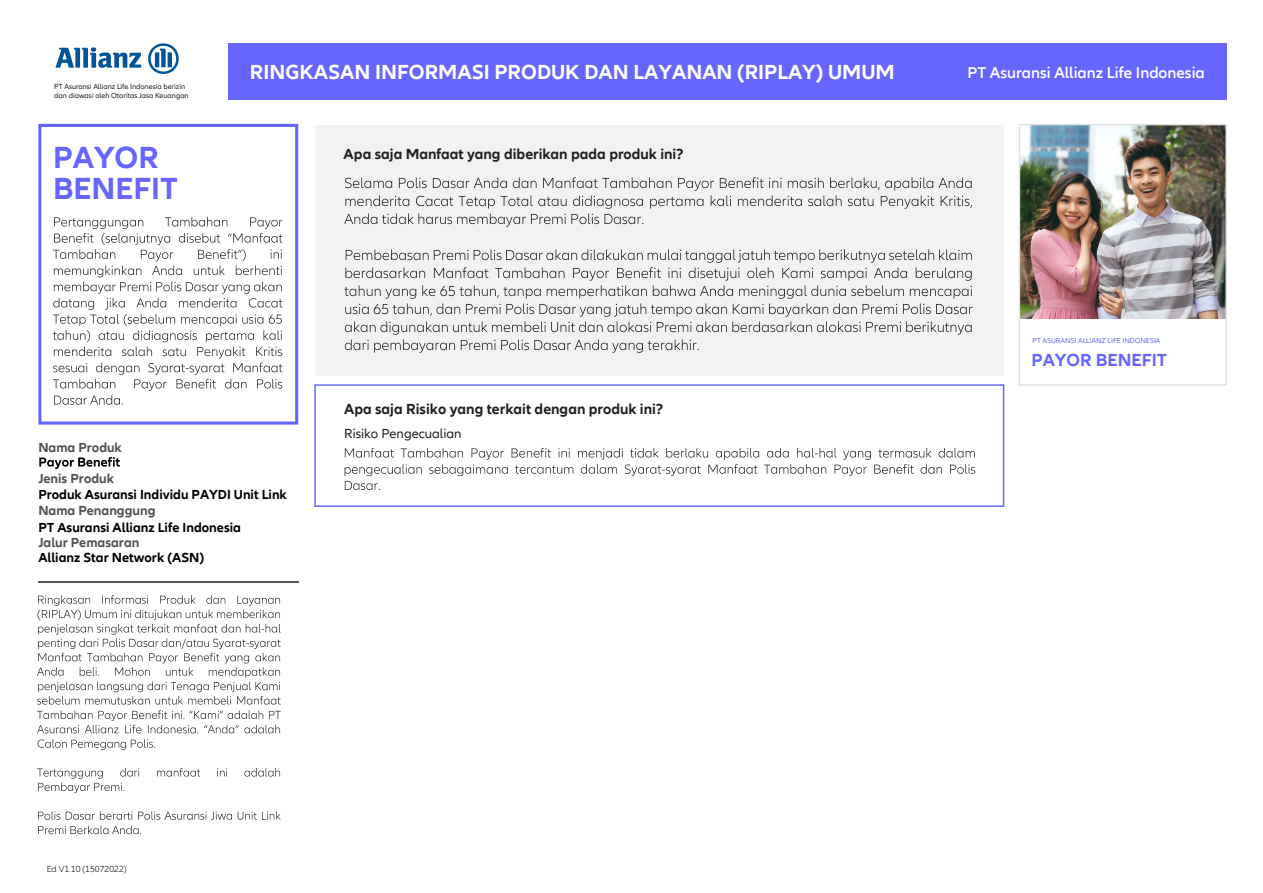
<style>
.page{position:relative;width:1263px;height:893px;background:#fff}
.page>*{position:absolute;margin:0;border:0;box-sizing:border-box;transform-origin:0 0}
.t1{font:700 31.5px/31.5px "Allianz Neo";color:#66f}
.t2{font:700 21px "Allianz Neo";color:#fff}
.t3{font:700 18px "Allianz Neo";color:#66f}
.t4{font:600 16.2px "Allianz Neo";color:#fff}
.t5{font:700 15px "Allianz Neo";color:#231f20}
.t6{font:700 13.5px "Allianz Neo";color:#010101}
.t7{font:700 13.5px "Allianz Neo";color:#515151}
.t8{font:13.5px "Allianz Neo";color:#231f20}
.t9{font:300 9px "Allianz Neo";color:#000}
.t10{font:7.5px/9px "Allianz Neo";color:#231f20}
.t11{font:7.35px "Allianz Neo";color:#66f}
</style>
<div class="page">
<img style="left:1022px;top:127px;width:202px;height:191px">
<div style="left:1019px;top:124px;width:208px;height:262px;border:2px solid #e2e2e2"></div>
<div style="left:315px;top:125px;width:688px;height:251px;background:#f2f2f2"></div>
<svg style="left:38px;top:124px;width:260px;height:301px"></svg>
<svg style="left:39px;top:457px;width:81px;height:12px"></svg>
<img style="left:38px;top:581px;width:260px;height:2px">
<svg style="left:345px;top:448px;width:630px;height:42px"></svg>
<div style="left:314px;top:384px;width:690px;height:123px;border:2px solid #66f"></div>
<svg style="left:37px;top:595px;width:244px;height:138px"></svg>
<svg style="left:38px;top:739px;width:117px;height:11px"></svg>
<svg style="left:37px;top:768px;width:243px;height:25px"></svg>
<svg style="left:38px;top:811px;width:243px;height:9px"></svg>
<svg style="left:38px;top:826px;width:103px;height:8px"></svg>
<svg style="left:344px;top:177px;width:628px;height:50px"></svg>
<svg style="left:344px;top:249px;width:628px;height:104px"></svg>
<svg style="left:53px;top:217px;width:229px;height:188px"></svg>
<div style="left:228px;top:43px;width:998px;height:56px;background:#66f"></div>
<svg style="left:55px;top:47px;width:86px;height:21px"></svg>
<svg style="left:148px;top:43px;width:31px;height:31px"></svg>
<p class="t10" style="left:54px;top:82px;width:136px">PT Asuransi Allianz Life Indonesia berizin dan diawasi oleh Otoritas Jasa Keuangan</p>
<h1 class="t1" style="left:53px;top:142px;width:126px">PAYOR<br>BENEFIT</h1>
<h2 class="t2" style="left:250px;top:60px;width:646px">RINGKASAN INFORMASI PRODUK DAN LAYANAN (RIPLAY) UMUM</h2>
<p class="t4" style="left:967px;top:63px;width:239px">PT Asuransi Allianz Life Indonesia</p>
<p class="t5" style="left:344px;top:146px;width:341px">Apa saja Manfaat yang diberikan pada produk ini?</p>
<p class="t5" style="left:344px;top:400px;width:320px">Apa saja Risiko yang terkait dengan produk ini?</p>
<p class="t11" style="left:1032px;top:337px;width:129px">PT ASURANSI ALLIANZ LIFE INDONESIA</p>
<h3 class="t3" style="left:1031px;top:350px;width:137px">PAYOR BENEFIT</h3>
<p class="t7" style="left:38px;top:439px;width:85px">Nama Produk</p>
<p class="t7" style="left:38px;top:471px;width:77px">Jenis Produk</p>
<p class="t6" style="left:38px;top:486px;width:250px">Produk Asuransi Individu PAYDI Unit Link</p>
<p class="t7" style="left:38px;top:503px;width:119px">Nama Penanggung</p>
<p class="t6" style="left:38px;top:520px;width:204px">PT Asuransi Allianz Life Indonesia</p>
<p class="t7" style="left:38px;top:535px;width:103px">Jalur Pemasaran</p>
<p class="t6" style="left:38px;top:550px;width:167px">Allianz Star Network (ASN)</p>
<p class="t8" style="left:344px;top:426px;width:119px">Risiko Pengecualian</p>
<p class="t9" style="left:47px;top:863px;width:81px">Ed V1.10 (15072022)</p>
</div>
